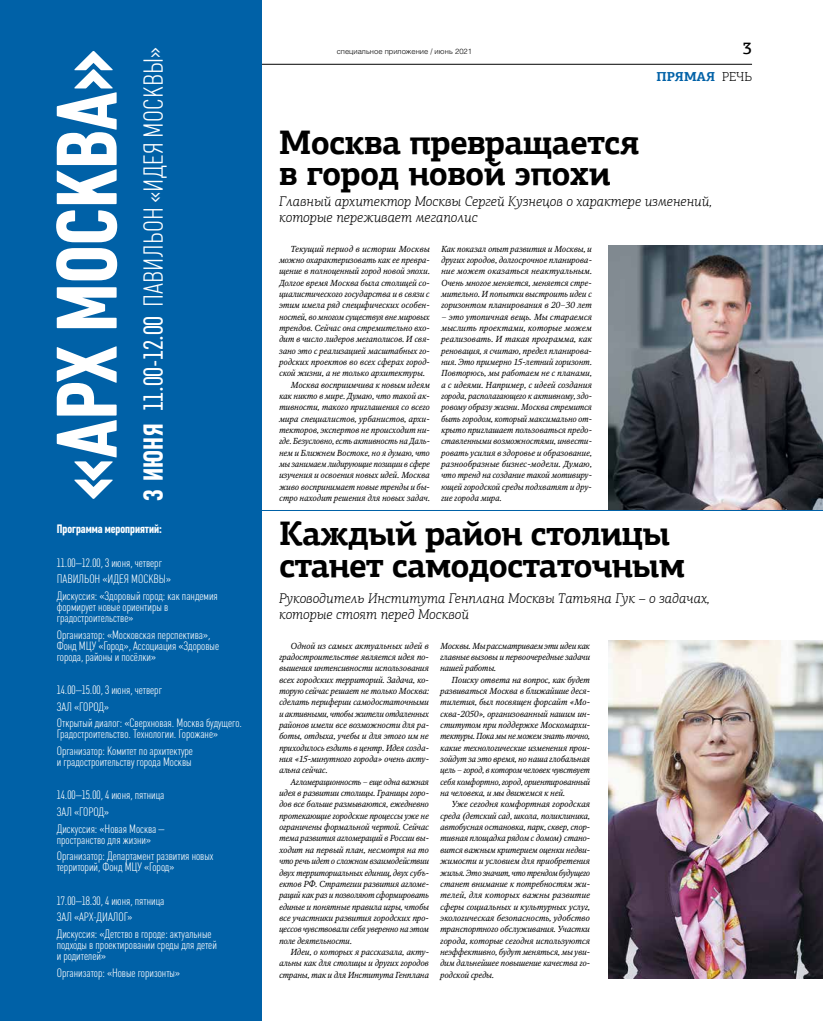
<style>
.page{position:relative;width:823px;height:1021px;background:#fff}
.page>*{position:absolute;margin:0;border:0;box-sizing:border-box;transform-origin:0 0}
.t1{font:700 84px "Plumb Cond";color:#fff}
.t2{font:700 34px/31px "PF Agora Slab Pro";letter-spacing:-.03em;color:#000}
.t3{font:300 27px "Plumb Cond";letter-spacing:.01em;color:#fff}
.t4{font:500 16.9px "PF Agora Slab Pro";color:#000}
.t5{font:italic 300 14px/16px "PF Agora Slab Pro";color:#000}
.t6{font:700 13px "PF Agora Slab Pro";color:#0061a7}
.t7{font:300 12px/16.7px "Plumb Cond";color:#fff}
.t8{font:700 12px "Plumb Cond";color:#fff}
.t9{font:italic 8.7px/11.3px "Octava C";letter-spacing:-.01em;color:#000;text-align:justify}
.t10{font:300 7.5px "Helios";color:#000}
.s1{font-weight:700}
.s2{font-weight:400}
.s3{font-weight:300;color:#000}
</style>
<div class="page">
<hr style="left:57px;top:64px;width:694px;height:1px;background:#000">
<img style="left:608px;top:640px;width:214px;height:338px">
<div style="left:0;top:0;width:261px;height:1020px;background:#0061a7"></div>
<img style="left:608px;top:246px;width:214px;height:264px">
<hr style="left:255px;top:510px;width:567px;height:1px;background:#0061a7">
<h1 class="t1" style="left:34px;top:501px;width:454px;rotate:-90deg">«АРХ МОСКВА»</h1>
<h3 class="t3" style="left:137px;top:501px;width:456px;rotate:-90deg"><span class="s1">3 ИЮНЯ</span> <span class="s2">11.00-12.00</span> ПАВИЛЬОН «ИДЕЯ МОСКВЫ»</h3>
<h3 class="t8" style="left:57px;top:521px;width:107px">Программа мероприятий:</h3>
<h3 class="t7" style="left:57px;top:554px;width:162px">11.00–12.00, 3 июня, четверг<br>ПАВИЛЬОН «ИДЕЯ МОСКВЫ»<br>Дискуссия: «Здоровый город: как пандемия</h3>
<h3 class="t7" style="left:57px;top:601px;width:113px;line-height:11px">формирует новые ориентиры в градостроительстве»</h3>
<h3 class="t7" style="left:57px;top:629px;width:164px;line-height:11px">Организатор: «Московская перспектива»,<br>Фонд МЦУ «Город», Ассоциация «Здоровые города, районы и посёлки»</h3>
<h3 class="t7" style="left:57px;top:681px;width:187px">14.00–15.00, 3 июня, четверг<br>ЗАЛ «ГОРОД»<br>Открытый диалог: «Сверхновая. Москва будущего.</h3>
<h3 class="t7" style="left:57px;top:725px;width:163px">Градостроительство. Технологии. Горожане»<br>Организатор: Комитет по архитектуре</h3>
<h3 class="t7" style="left:57px;top:753px;width:136px">и градостроительству города Москвы</h3>
<h3 class="t7" style="left:57px;top:786px;width:109px">14.00–15.00, 4 июня, пятница<br>ЗАЛ «ГОРОД»<br>Дискуссия: «Новая Москва –</h3>
<h3 class="t7" style="left:57px;top:831px;width:158px">пространство для жизни»<br>Организатор: Департамент развития новых</h3>
<h3 class="t7" style="left:57px;top:858px;width:119px">территорий, Фонд МЦУ «Город»</h3>
<h3 class="t7" style="left:57px;top:892px;width:156px">17.00–18.30, 4 июня, пятница<br>ЗАЛ «АРХ-ДИАЛОГ»<br>Дискуссия: «Детство в городе: актуальные</h3>
<h3 class="t7" style="left:57px;top:939px;width:161px;line-height:11px">подходы в проектировании среды для детей и родителей»</h3>
<h3 class="t7" style="left:57px;top:964px;width:125px">Организатор: «Новые горизонты»</h3>
<p class="t10" style="left:336px;top:47px;width:137px">специальное приложение / июнь 2021</p>
<h3 class="t4" style="left:741px;top:38px;width:11px">3</h3>
<h3 class="t6" style="left:656px;top:68px;width:97px">ПРЯМАЯ <span class="s3">РЕЧЬ</span></h3>
<h2 class="t2" style="left:279px;top:127px;width:361px">Москва превращается в город новой эпохи</h2>
<h3 class="t5" style="left:279px;top:193px;width:434px">Главный архитектор Москвы Сергей Кузнецов о характере изменений, которые переживает мегаполис</h3>
<p class="t9" style="left:290px;top:243px;width:141px">Текущий период в истории Москвы</p>
<p class="t9" style="left:279px;top:254px;width:152px">можно охарактеризовать как ее превра-</p>
<p class="t9" style="left:279px;top:266px;width:152px">щение в полноценный город новой эпохи.</p>
<p class="t9" style="left:279px;top:277px;width:152px">Долгое время Москва была столицей со-</p>
<p class="t9" style="left:279px;top:288px;width:152px">циалистического государства и в связи с</p>
<p class="t9" style="left:279px;top:300px;width:152px">этим имела ряд специфических особен-</p>
<p class="t9" style="left:279px;top:311px;width:152px">ностей, во многом существуя вне мировых</p>
<p class="t9" style="left:279px;top:322px;width:152px">трендов. Сейчас она стремительно вхо-</p>
<p class="t9" style="left:279px;top:334px;width:152px">дит в число лидеров мегаполисов. И свя-</p>
<p class="t9" style="left:279px;top:345px;width:152px">зано это с реализацией масштабных го-</p>
<p class="t9" style="left:279px;top:356px;width:152px">родских проектов во всех сферах город-</p>
<p class="t9" style="left:279px;top:368px;width:147px">ской жизни, а не только архитектуры.</p>
<p class="t9" style="left:290px;top:379px;width:141px">Москва восприимчива к новым идеям</p>
<p class="t9" style="left:279px;top:390px;width:152px">как никто в мире. Думаю, что такой ак-</p>
<p class="t9" style="left:279px;top:402px;width:152px">тивности, такого приглашения со всего</p>
<p class="t9" style="left:279px;top:413px;width:152px">мира специалистов, урбанистов, архи-</p>
<p class="t9" style="left:279px;top:424px;width:152px">текторов, экспертов не происходит ни-</p>
<p class="t9" style="left:279px;top:436px;width:152px">где. Безусловно, есть активность на Даль-</p>
<p class="t9" style="left:279px;top:447px;width:152px">нем и Ближнем Востоке, но я думаю, что</p>
<p class="t9" style="left:279px;top:458px;width:152px">мы занимаем лидирующие позиции в сфере</p>
<p class="t9" style="left:279px;top:470px;width:152px">изучения и освоения новых идей. Москва</p>
<p class="t9" style="left:279px;top:481px;width:152px">живо воспринимает новые тренды и бы-</p>
<p class="t9" style="left:279px;top:492px;width:152px">стро находит решения для новых задач.</p>
<p class="t9" style="left:441px;top:243px;width:152px">Как показал опыт развития и Москвы, и других городов, долгосрочное планирова&shy;ние может оказаться неактуальным.<br>Очень многое меняется, меняется стре&shy;мительно. И попытки выстроить идеи с горизонтом планирования в 20–30 лет</p>
<p class="t9" style="left:441px;top:311px;width:152px">– это утопичная вещь. Мы стараемся мыслить проектами, которые можем реализовать. И такая программа, как реновация, я считаю, предел планирова&shy;ния. Это примерно 15-летний горизонт.<br>Повторюсь, мы работаем не с планами, а с идеями. Например, с идеей создания города, располагающего к активному, здо&shy;ровому образу жизни. Москва стремится быть городом, который максимально от&shy;крыто приглашает пользоваться предо&shy;ставленными возможностями, инвести&shy;ровать усилия в здоровье и образование, разнообразные бизнес-модели. Думаю, что тренд на создание такой мотивиру&shy;ющей городской среды подхватят и дру&shy;гие города мира.</p>
<h2 class="t2" style="left:279px;top:517px;width:407px;line-height:32px">Каждый район столицы станет самодостаточным</h2>
<h3 class="t5" style="left:279px;top:590px;width:432px">Руководитель Института Генплана Москвы Татьяна Гук – о задачах, которые стоят перед Москвой</h3>
<p class="t9" style="left:279px;top:640px;width:151px;text-indent:11px">Одной из самых актуальных идей в градостроительстве является идея по&shy;вышения интенсивности использования всех городских территорий. Задача, ко&shy;торую сейчас решает не только Москва: сделать периферии самодостаточными и активными, чтобы жители отдаленных районов имели все возможности для ра&shy;боты, отдыха, учебы и для этого им не приходилось ездить в центр. Идея созда&shy;ния «15-минутного города» очень акту&shy;альна сейчас.</p>
<p class="t9" style="left:279px;top:776px;width:151px;text-indent:11px">Агломерационность – еще одна важная идея в развитии столицы. Границы горо&shy;дов все больше размываются, ежедневно протекающие городские процессы уже не ограничены формальной чертой. Сейчас тема развития агломераций в России вы&shy;ходит на первый план, несмотря на то что речь идет о сложном взаимодействии двух территориальных единиц, двух субъ&shy;ектов РФ. Стратегии развития агломе&shy;раций как раз и позволяют сформировать единые и понятные правила игры, чтобы все участники развития городских про&shy;цессов чувствовали себя уверенно на этом поле деятельности.</p>
<p class="t9" style="left:279px;top:946px;width:151px;text-indent:11px">Идеи, о которых я рассказала, акту&shy;альны как для столицы и других городов страны, так и для Института Генплана</p>
<p class="t9" style="left:440px;top:640px;width:151px">Москвы. Мы рассматриваем эти идеи как главные вызовы и первоочередные задачи нашей работы.</p>
<p class="t9" style="left:440px;top:674px;width:151px;text-indent:11px">Поиску ответа на вопрос, как будет развиваться Москва в ближайшие деся&shy;тилетия, был посвящен форсайт «Мо&shy;сква-2050», организованный нашим ин&shy;ститутом при поддержке Москомархи&shy;тектуры. Пока мы не можем знать точно, какие технологические изменения прои&shy;зойдут за это время, но наша глобальная цель – город, в котором человек чувствует себя комфортно, город, ориентированный на человека, и мы движемся к ней.</p>
<p class="t9" style="left:440px;top:799px;width:151px;text-indent:11px">Уже сегодня комфортная городская среда (детский сад, школа, поликлиника, автобусная остановка, парк, сквер, спор&shy;тивная площадка рядом с домом) стано&shy;вится важным критерием оценки недви&shy;жимости и условием для приобретения жилья. Это значит, что трендом будущего станет внимание к потребностям жи&shy;телей, для которых важны развитие сферы социальных и культурных услуг, экологическая безопасность, удобство транспортного обслуживания. Участки города, которые сегодня используются неэффективно, будут меняться, мы уви&shy;дим дальнейшее повышение качества го&shy;родской среды.</p>
</div>
